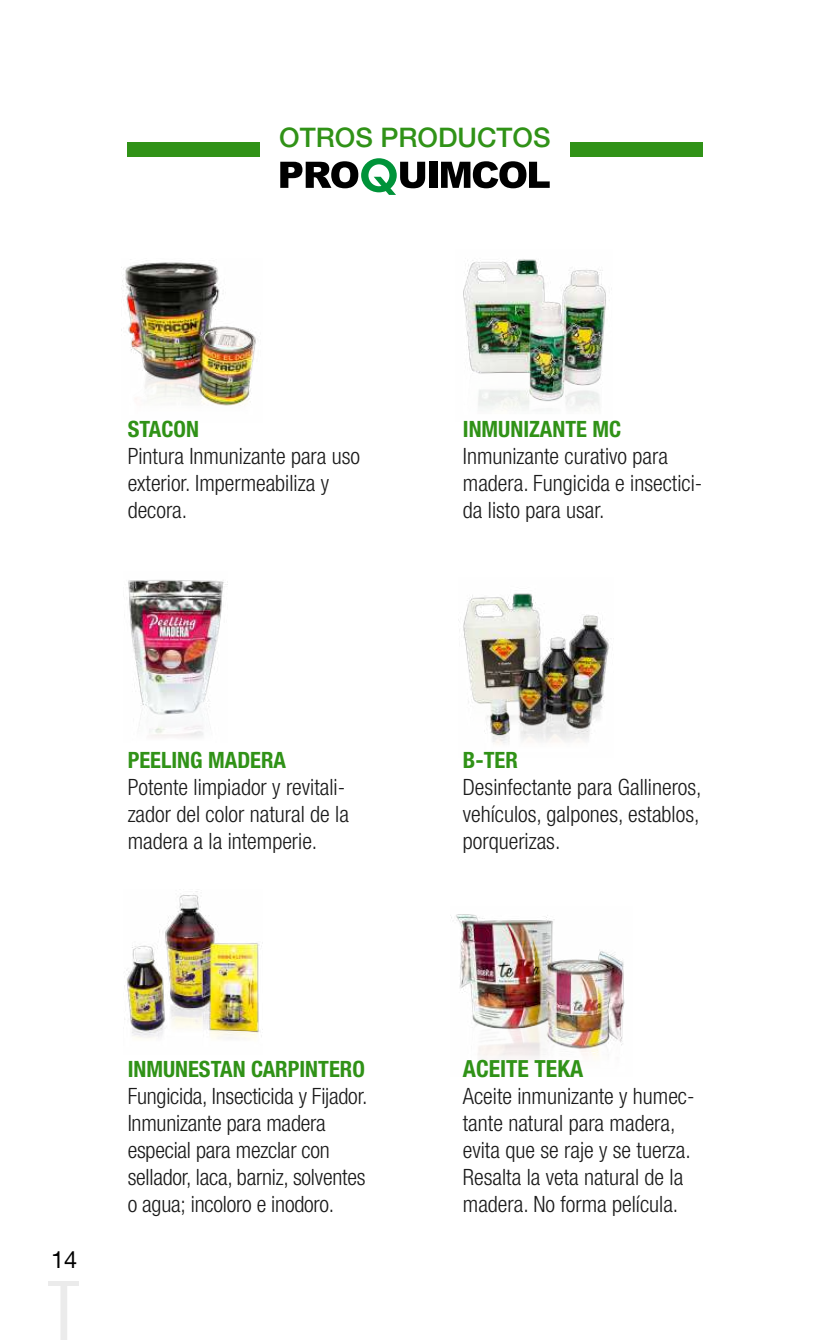
<style>
.page{position:relative;width:830px;height:1340px;background:#fff}
.page>*{position:absolute;margin:0;border:0;box-sizing:border-box;transform-origin:0 0}
.t1{font:500 27px "Helvetica Neue LT Std";color:#309217}
.t2{font:700 condensed 23.62px "Helvetica Neue LT Std";color:#309217}
.t3{font:23.62px "Helvetica Neue LT Std";color:#000}
.t4{font:300 condensed 22.5px/27px "Helvetica Neue LT Std";color:#1b1b1b}
.t5{font:700 condensed 22.5px "Helvetica Neue LT Std";color:#309217}
</style>
<div class="page">
<img style="left:463px;top:259px;width:143px;height:149px">
<img style="left:121px;top:260px;width:135px;height:146px">
<img style="left:458px;top:593px;width:152px;height:151px">
<img style="left:124px;top:891px;width:138px;height:148px">
<img style="left:128px;top:580px;width:99px;height:158px">
<img style="left:450px;top:914px;width:175px;height:145px">
<div style="left:429px;top:162px;width:8px;height:26px;background:#000"></div>
<svg style="left:441px;top:161px;width:108px;height:27px"></svg>
<svg style="left:280px;top:158px;width:145px;height:37px"></svg>
<div style="left:128px;top:142px;width:132px;height:15px;background:#309217"></div>
<div style="left:570px;top:142px;width:132px;height:15px;background:#309217"></div>
<div style="left:60px;top:1283px;width:7px;height:56px;background:#ebebeb"></div>
<div style="left:48px;top:1281px;width:31px;height:5px;background:#ebebeb"></div>
<p class="t1" style="left:279px;top:121px;width:273px">OTROS PRODUCTOS</p>
<p class="t5" style="left:128px;top:415px;width:73px">STACON</p>
<p class="t4" style="left:128px;top:442px;width:234px">Pintura Inmunizante para uso exterior. Impermeabiliza y decora.</p>
<p class="t5" style="left:128px;top:746px;width:160px">PEELING MADERA</p>
<p class="t4" style="left:128px;top:773px;width:223px">Potente limpiador y revitali&shy;zador del color natural de la madera a la intemperie.</p>
<p class="t3" style="left:51px;top:1244px;width:28px">14</p>
<p class="t5" style="left:128px;top:1055px;width:239px">INMUNESTAN CARPINTERO</p>
<p class="t4" style="left:128px;top:1082px;width:241px">Fungicida, Insecticida y Fijador.<br>Inmunizante para madera especial para mezclar con sellador, laca, barniz, solventes o agua; incoloro e inodoro.</p>
<p class="t5" style="left:462px;top:415px;width:160px">INMUNIZANTE MC</p>
<p class="t4" style="left:462px;top:442px;width:241px">Inmunizante curativo para madera. Fungicida e insectici&shy;da listo para usar.</p>
<p class="t5" style="left:462px;top:746px;width:56px">B-TER</p>
<p class="t4" style="left:462px;top:773px;width:240px;text-align:justify">Desinfectante para Gallineros, vehículos, galpones, establos, porquerizas.</p>
<p class="t2" style="left:462px;top:1054px;width:122px">ACEITE TEKA</p>
<p class="t4" style="left:462px;top:1082px;width:233px">Aceite inmunizante y humec&shy;tante natural para madera, evita que se raje y se tuerza.<br>Resalta la veta natural de la madera. No forma película.</p>
</div>
